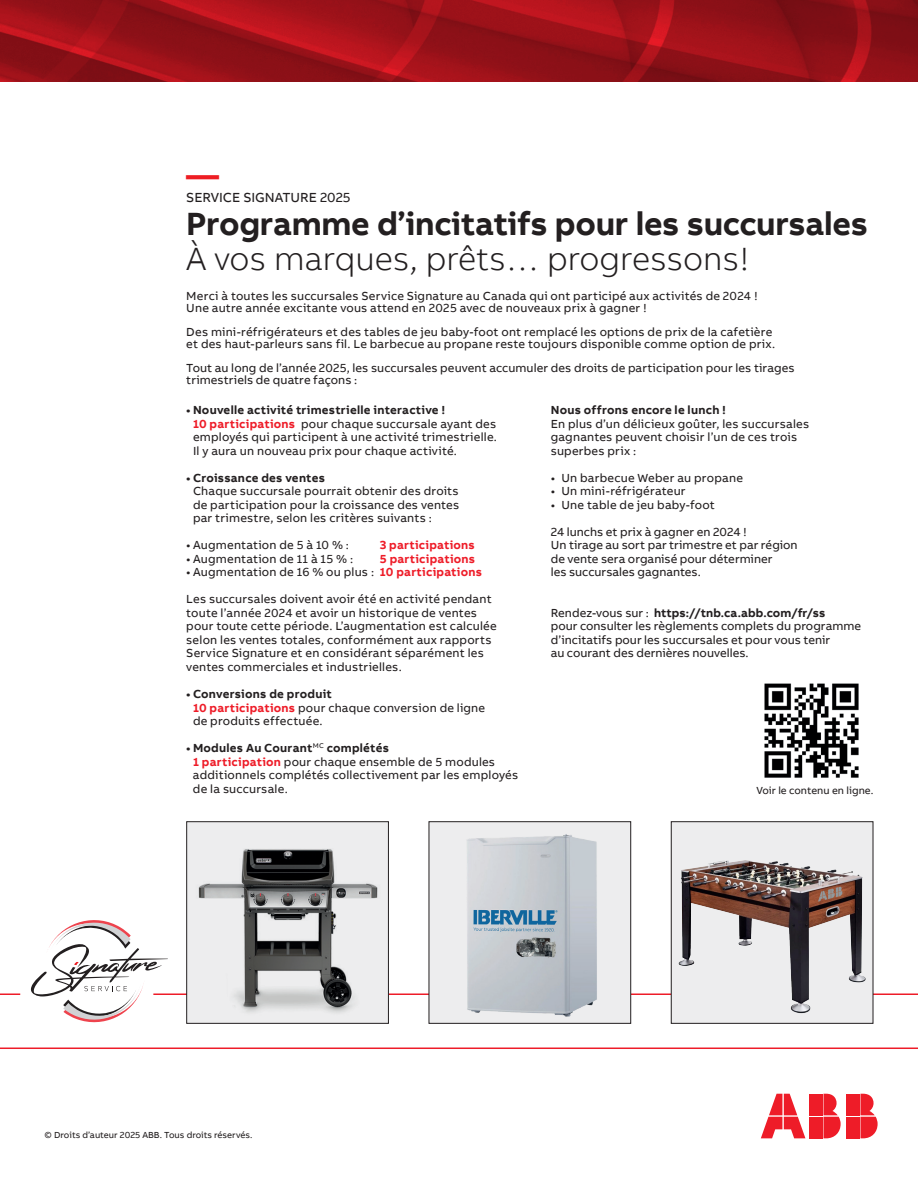
<style>
.page{position:relative;width:918px;height:1183px;background:#fff}
.page>*{position:absolute;margin:0;border:0;box-sizing:border-box;transform-origin:0 0}
.t1{font:700 33px "AB Bvoice";letter-spacing:-.01em;color:#231f20}
.t2{font:300 33px "AB Bvoice";color:#231f20}
.t3{font:700 33px "AB Bvoice";color:#ee1d23}
.t4{font:13.5px "AB Bvoice";color:#231f20}
.t5{font:12px/13.5px "AB Bvoice";letter-spacing:.015em;color:#231f20}
.t6{font:700 12px "AB Bvoice";letter-spacing:.02em;color:#231f20}
.t7{font:700 12px "AB Bvoice";letter-spacing:.02em;color:#ee1c28}
.t8{font:10.5px "AB Bvoice";color:#231f20}
.t9{font:9px "AB Bvoice";color:#231f20}
.s1{font-weight:700}
.s2{font-weight:700;color:#ee1c28}
</style>
<div class="page">
<img style="left:0;top:0;width:918px;height:81px">
<div style="left:846px;top:1093px;width:13px;height:22px;background:#ee1c28"></div>
<div style="left:846px;top:1116px;width:13px;height:22px;background:#ee1c28"></div>
<svg style="left:860px;top:1093px;width:18px;height:45px"></svg>
<svg style="left:761px;top:1093px;width:44px;height:45px"></svg>
<div style="left:809px;top:1093px;width:13px;height:22px;background:#ee1c28"></div>
<div style="left:809px;top:1116px;width:13px;height:22px;background:#ee1c28"></div>
<svg style="left:823px;top:1093px;width:18px;height:45px"></svg>
<svg style="left:31px;top:920px;width:137px;height:102px"></svg>
<hr style="left:153px;top:993px;width:765px;height:2px;background:#ee1c28">
<hr style="left:0;top:993px;width:20px;height:2px;background:#ee1c28">
<hr style="left:0;top:1047px;width:918px;height:2px;background:#ee1c28">
<div style="left:671px;top:821px;width:202px;height:202px;background:#ededee"></div>
<img style="left:678px;top:860px;width:188px;height:153px">
<div style="left:671px;top:821px;width:202px;height:202px;border:1px solid #231f20"></div>
<div style="left:429px;top:821px;width:202px;height:202px;background:#ededee"></div>
<img style="left:467px;top:834px;width:130px;height:183px">
<div style="left:429px;top:821px;width:202px;height:202px;border:1px solid #231f20"></div>
<img style="left:188px;top:823px;width:199px;height:198px">
<div style="left:186px;top:821px;width:203px;height:202px;border:1px solid #231f20"></div>
<img style="left:764px;top:683px;width:95px;height:95px">
<h1 class="t3" style="left:186px;top:154px;width:34px">—</h1>
<p class="t4" style="left:186px;top:189px;width:166px">SERVICE SIGNATURE 2025</p>
<h1 class="t1" style="left:186px;top:203px;width:683px">Programme d’incitatifs pour les succursales</h1>
<h1 class="t2" style="left:186px;top:239px;width:565px">À vos marques, prêts… progressons!</h1>
<p class="t5" style="left:186px;top:290px;width:573px;line-height:12px">Merci à toutes les succursales Service Signature au Canada qui ont participé aux activités de 2024 !<br>Une autre année excitante vous attend en 2025 avec de nouveaux prix à gagner !</p>
<p class="t5" style="left:186px;top:326px;width:590px;line-height:12px">Des mini-réfrigérateurs et des tables de jeu baby-foot ont remplacé les options de prix de la cafetière et des haut-parleurs sans fil. Le barbecue au propane reste toujours disponible comme option de prix.</p>
<p class="t5" style="left:186px;top:362px;width:610px;line-height:12px">Tout au long de l’année 2025, les succursales peuvent accumuler des droits de participation pour les tirages trimestriels de quatre façons :</p>
<p class="t5" style="left:193px;top:404px;width:306px;text-indent:-7px"><span class="s1">• Nouvelle activité trimestrielle interactive !<br></span><span class="s2">10 participations</span> pour chaque succursale ayant des employés qui participent à une activité trimestrielle.<br>Il y aura un nouveau prix pour chaque activité.</p>
<p class="t6" style="left:186px;top:470px;width:140px">• Croissance des ventes</p>
<p class="t5" style="left:193px;top:485px;width:268px;text-align:justify">Chaque succursale pourrait obtenir des droits de participation pour la croissance des ventes par trimestre, selon les critères suivants :</p>
<p class="t5" style="left:186px;top:539px;width:164px">• Augmentation de 5 à 10 % :</p>
<p class="t7" style="left:380px;top:538px;width:97px">3 participations</p>
<p class="t5" style="left:186px;top:552px;width:168px">• Augmentation de 11 à 15 % :</p>
<p class="t7" style="left:380px;top:551px;width:97px">5 participations</p>
<p class="t5" style="left:186px;top:566px;width:297px">• Augmentation de 16 % ou plus : <span class="s2">10 participations</span></p>
<p class="t5" style="left:186px;top:593px;width:312px">Les succursales doivent avoir été en activité pendant toute l’année 2024 et avoir un historique de ventes pour toute cette période. L’augmentation est calculée selon les ventes totales, conformément aux rapports Service Signature et en considérant séparément les ventes commerciales et industrielles.</p>
<p class="t5" style="left:193px;top:687px;width:294px;text-indent:-7px"><span class="s1">• Conversions de produit<br></span><span class="s2">10 participations</span> pour chaque conversion de ligne de produits effectuée.</p>
<p class="t5" style="left:193px;top:741px;width:327px;text-indent:-7px"><span class="s1">• Modules Au Courant</span><sup>MC</sup> <span class="s1">complétés<br></span><span class="s2">1 participation</span> pour chaque ensemble de 5 modules additionnels complétés collectivement par les employés de la succursale.</p>
<p class="t6" style="left:551px;top:403px;width:177px">Nous offrons encore le lunch !</p>
<p class="t5" style="left:551px;top:417px;width:260px">En plus d’un délicieux goûter, les succursales gagnantes peuvent choisir l’un de ces trois superbes prix :</p>
<p class="t5" style="left:551px;top:471px;width:194px">• Un barbecue Weber au propane</p>
<p class="t5" style="left:551px;top:485px;width:136px">• Un mini-réfrigérateur</p>
<p class="t5" style="left:551px;top:498px;width:166px">• Une table de jeu baby-foot</p>
<p class="t5" style="left:551px;top:525px;width:248px">24 lunchs et prix à gagner en 2024 !<br>Un tirage au sort par trimestre et par région de vente sera organisé pour déterminer<br>les succursales gagnantes.</p>
<p class="t5" style="left:551px;top:606px;width:312px">Rendez-vous sur : <span class="s1">https://tnb.ca.abb.com/fr/ss<br></span>pour consulter les règlements complets du programme d’incitatifs pour les succursales et pour vous tenir<br>au courant des dernières nouvelles.</p>
<p class="t8" style="left:756px;top:784px;width:118px">Voir le contenu en ligne.</p>
<p class="t9" style="left:45px;top:1129px;width:209px">© Droits d’auteur 2025 ABB. Tous droits réservés.</p>
</div>
